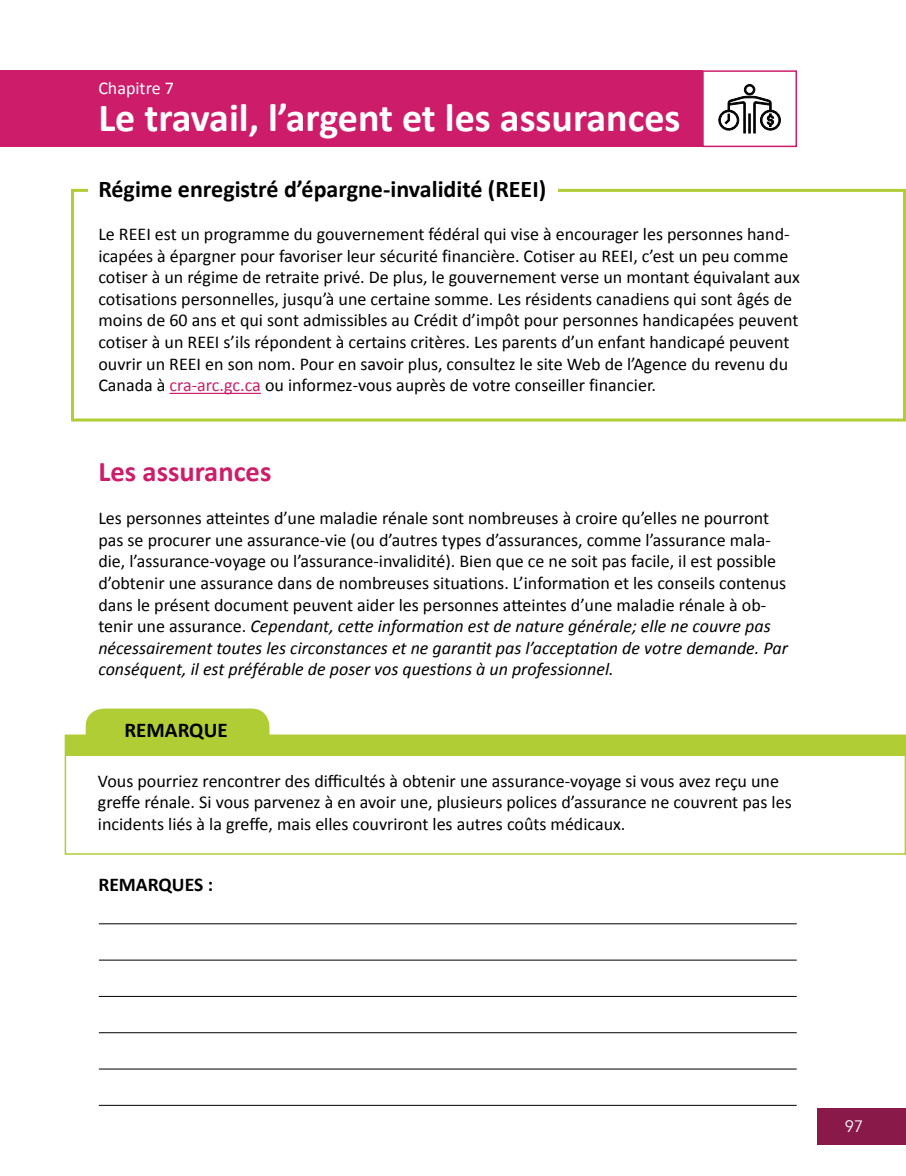
<style>
.page{position:relative;width:906px;height:1176px;background:#fff}
.page>*{position:absolute;margin:0;border:0;box-sizing:border-box;transform-origin:0 0}
.t1{font:700 40.05px "Calibri";color:#fff}
.t2{font:700 28.5px "Calibri";color:#cd1d6a}
.t3{font:700 24px "Calibri";color:#000}
.t4{font:700 21px "Calibri";color:#000}
.t5{font:700 19.5px "Calibri";color:#000}
.t6{font:18px/21.6px "Calibri";color:#000}
.t7{font:18px "Calibri";color:#fff}
.t8{font:16.5px "Avenir";color:#fff}
.s1{color:#cd1d6a}
.s2{font-style:italic}
</style>
<div class="page">
<div style="left:817px;top:1107px;width:88px;height:37px;background:#881948"></div>
<hr style="left:99px;top:1068px;width:697px;height:1px;background:#000">
<hr style="left:99px;top:995px;width:697px;height:1px;background:#000">
<hr style="left:99px;top:923px;width:697px;height:1px;background:#000">
<hr style="left:99px;top:1104px;width:697px;height:1px;background:#000">
<hr style="left:99px;top:1032px;width:697px;height:1px;background:#000">
<hr style="left:99px;top:959px;width:697px;height:1px;background:#000">
<div style="left:0;top:70px;width:701px;height:77px;background:#cd1d6a"></div>
<div style="left:701px;top:70px;width:95px;height:77px;border:2px solid #cd1d6a"></div>
<svg style="left:718px;top:84px;width:62px;height:49px"></svg>
<div style="left:71px;top:189px;width:834px;height:232px;border:3px solid #b0cd36"></div>
<div style="left:88px;top:178px;width:469px;height:38px;background:#fff"></div>
<hr style="left:169px;top:392px;width:92px;height:2px;background:#cd1d6a">
<div style="left:65px;top:734px;width:840px;height:120px;border:2px solid #b0cd36"></div>
<div style="left:66px;top:735px;width:839px;height:21px;background:#b0cd36"></div>
<div style="left:86px;top:708px;width:183px;height:47px;background:#b0cd36;border-radius:18px"></div>
<p class="t7" style="left:98px;top:77px;width:77px">Chapitre 7</p>
<h1 class="t1" style="left:98px;top:92px;width:583px">Le travail, l’argent et les assurances</h1>
<h4 class="t3" style="left:98px;top:173px;width:449px">Régime enregistré d’épargne-invalidité (REEI)</h4>
<p class="t6" style="left:98px;top:223px;width:702px">Le REEI est un programme du gouvernement fédéral qui vise à encourager les personnes hand&shy;icapées à épargner pour favoriser leur sécurité financière. Cotiser au REEI, c’est un peu comme cotiser à un régime de retraite privé. De plus, le gouvernement verse un montant équivalant aux cotisations personnelles, jusqu’à une certaine somme. Les résidents canadiens qui sont âgés de moins de 60 ans et qui sont admissibles au Crédit d’impôt pour personnes handicapées peuvent cotiser à un REEI s’ils répondent à certains critères. Les parents d’un enfant handicapé peuvent ouvrir un REEI en son nom. Pour en savoir plus, consultez le site Web de l’Agence du revenu du Canada à <span class="s1">cra-arc.gc.ca</span> ou informez-vous auprès de votre conseiller financier.</p>
<h3 class="t2" style="left:98px;top:453px;width:174px">Les assurances</h3>
<p class="t6" style="left:98px;top:507px;width:690px">Les personnes atteintes d’une maladie rénale sont nombreuses à croire qu’elles ne pourront pas se procurer une assurance-vie (ou d’autres types d’assurances, comme l’assurance mala&shy;die, l’assurance-voyage ou l’assurance-invalidité). Bien que ce ne soit pas facile, il est possible d’obtenir une assurance dans de nombreuses situations. L’information et les conseils contenus dans le présent document peuvent aider les personnes atteintes d’une maladie rénale à ob&shy;tenir une assurance. <span class="s2">Cependant, cette information est de nature générale; elle ne couvre pas nécessairement toutes les circonstances et ne garantit pas l’acceptation de votre demande. Par conséquent, il est préférable de poser vos questions à un professionnel.</span></p>
<p class="t4" style="left:124px;top:716px;width:105px">REMARQUE</p>
<p class="t6" style="left:98px;top:769px;width:695px">Vous pourriez rencontrer des difficultés à obtenir une assurance-voyage si vous avez reçu une greffe rénale. Si vous parvenez à en avoir une, plusieurs polices d’assurance ne couvrent pas les incidents liés à la greffe, mais elles couvriront les autres coûts médicaux.</p>
<p class="t5" style="left:98px;top:871px;width:116px">REMARQUES :</p>
<p class="t8" style="left:844px;top:1115px;width:20px">97</p>
</div>
